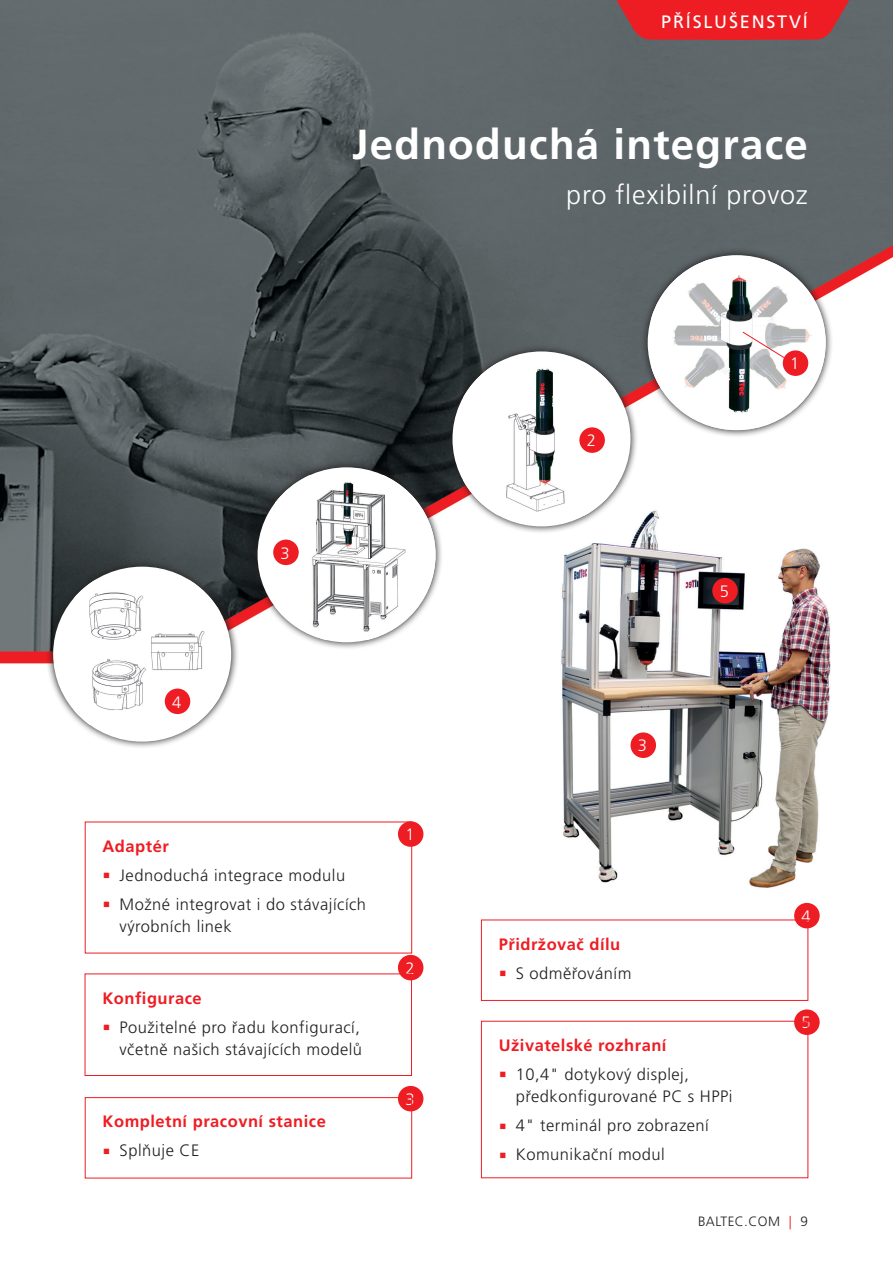
<style>
.page{position:relative;width:893px;height:1263px;background:#fff}
.page>*{position:absolute;margin:0;border:0;box-sizing:border-box;transform-origin:0 0}
.t1{font:700 42px "Frutiger LT Pro";letter-spacing:.03em;color:#fff}
.t2{font:300 27px "Frutiger LT Pro";letter-spacing:.03em;color:#fff}
.t3{font:18px "Frutiger LT Pro";letter-spacing:.1em;color:#fff}
.t4{font:300 16.5px/29px "Frutiger LT Pro";letter-spacing:.03em;color:#231f20}
.t5{font:700 16.5px "Frutiger LT Pro";letter-spacing:.03em;color:#ee1d23}
.t6{font:300 16.5px "Frutiger LT Pro";color:#fff}
.t7{font:300 13.5px "Frutiger LT Pro";letter-spacing:.03em;color:#231f20}
.s1{color:#ee1d23}
</style>
<div class="page">
<img style="left:0;top:0;width:893px;height:1179px">
<svg style="left:45px;top:559px;width:194px;height:190px"></svg>
<div style="left:53px;top:567px;width:178px;height:175px;background:#fff;border-radius:50%"></div>
<img style="left:74px;top:580px;width:146px;height:145px">
<div style="left:165px;top:688px;width:25px;height:26px;background:#ee1d23;border-radius:50%"></div>
<svg style="left:250px;top:460px;width:193px;height:190px"></svg>
<div style="left:258px;top:467px;width:178px;height:175px;background:#fff;border-radius:50%"></div>
<img style="left:275px;top:475px;width:161px;height:165px">
<div style="left:273px;top:540px;width:26px;height:25px;background:#ee1d23;border-radius:50%"></div>
<svg style="left:445px;top:344px;width:193px;height:190px"></svg>
<div style="left:452px;top:351px;width:178px;height:175px;background:#fff;border-radius:50%"></div>
<img style="left:463px;top:361px;width:153px;height:155px">
<div style="left:579px;top:427px;width:26px;height:26px;background:#ee1d23;border-radius:50%"></div>
<svg style="left:640px;top:247px;width:193px;height:190px"></svg>
<img style="left:651px;top:259px;width:175px;height:171px">
<svg style="left:742px;top:331px;width:58px;height:37px"></svg>
<div style="left:783px;top:350px;width:25px;height:26px;background:#ee1d23;border-radius:50%"></div>
<svg style="left:601px;top:0;width:258px;height:40px;background:#d12b30"></svg>
<div style="left:398px;top:821px;width:25px;height:26px;background:#ee1d23;border-radius:50%"></div>
<div style="left:398px;top:955px;width:25px;height:25px;background:#ee1d23;border-radius:50%"></div>
<div style="left:794px;top:1009px;width:26px;height:26px;background:#ee1d23;border-radius:50%"></div>
<div style="left:712px;top:578px;width:26px;height:25px;background:#ee1d23;border-radius:50%"></div>
<div style="left:398px;top:1086px;width:25px;height:25px;background:#ee1d23;border-radius:50%"></div>
<div style="left:794px;top:903px;width:26px;height:25px;background:#ee1d23;border-radius:50%"></div>
<div style="left:630px;top:732px;width:26px;height:26px;background:#ee1d23;border-radius:50%"></div>
<div style="left:85px;top:973px;width:327px;height:103px;border:1px solid #ee1d23"></div>
<div style="left:85px;top:1097px;width:327px;height:81px;border:1px solid #ee1d23"></div>
<div style="left:481px;top:919px;width:327px;height:82px;border:1px solid #ee1d23"></div>
<svg style="left:104px;top:873px;width:5px;height:5px"></svg>
<svg style="left:104px;top:902px;width:5px;height:5px"></svg>
<svg style="left:104px;top:1025px;width:5px;height:5px"></svg>
<svg style="left:500px;top:1072px;width:5px;height:5px"></svg>
<svg style="left:500px;top:1123px;width:5px;height:6px"></svg>
<svg style="left:500px;top:1152px;width:5px;height:6px"></svg>
<svg style="left:104px;top:1148px;width:5px;height:6px"></svg>
<svg style="left:500px;top:971px;width:5px;height:5px"></svg>
<p class="t3" style="left:661px;top:12px;width:148px">PŘÍSLUŠENSTVÍ</p>
<h1 class="t1" style="left:352px;top:119px;width:457px">Jednoduchá integrace</h1>
<h2 class="t2" style="left:566px;top:179px;width:243px">pro flexibilní provoz</h2>
<p class="t6" style="left:281px;top:543px;width:11px">3</p>
<p class="t6" style="left:172px;top:692px;width:11px">4</p>
<p class="t5" style="left:103px;top:836px;width:68px">Adaptér</p>
<p class="t4" style="left:120px;top:860px;width:248px">Jednoduchá integrace modulu<br>Možné integrovat i do stávajících</p>
<p class="t4" style="left:120px;top:912px;width:114px">výrobních linek</p>
<p class="t5" style="left:102px;top:988px;width:101px">Konfigurace</p>
<p class="t4" style="left:119px;top:1016px;width:244px;line-height:22.5px">Použitelné pro řadu konfigurací, včetně našich stávajících modelů</p>
<p class="t5" style="left:103px;top:1112px;width:225px">Kompletní pracovní stanice</p>
<p class="t4" style="left:120px;top:1136px;width:81px">Splňuje CE</p>
<p class="t6" style="left:405px;top:825px;width:11px">1</p>
<p class="t6" style="left:405px;top:958px;width:11px">2</p>
<p class="t6" style="left:405px;top:1089px;width:11px">3</p>
<p class="t6" style="left:587px;top:431px;width:11px">2</p>
<p class="t6" style="left:638px;top:736px;width:11px">3</p>
<p class="t6" style="left:790px;top:354px;width:11px">1</p>
<p class="t6" style="left:720px;top:582px;width:11px">5</p>
<p class="t5" style="left:499px;top:934px;width:123px">Přidržovač dílu</p>
<p class="t4" style="left:516px;top:958px;width:117px">S odměřováním</p>
<p class="t5" style="left:499px;top:1035px;width:169px">Uživatelské rozhraní</p>
<p class="t4" style="left:516px;top:1063px;width:218px;line-height:22.5px">10,4" dotykový displej, předkonfigurované PC s HPPi</p>
<p class="t4" style="left:516px;top:1111px;width:195px">4" terminál pro zobrazení<br>Komunikační modul</p>
<p class="t6" style="left:801px;top:906px;width:11px">4</p>
<p class="t6" style="left:801px;top:1013px;width:11px">5</p>
<p class="t7" style="left:698px;top:1213px;width:111px">BALTEC.COM <span class="s1">|</span> 9</p>
</div>
